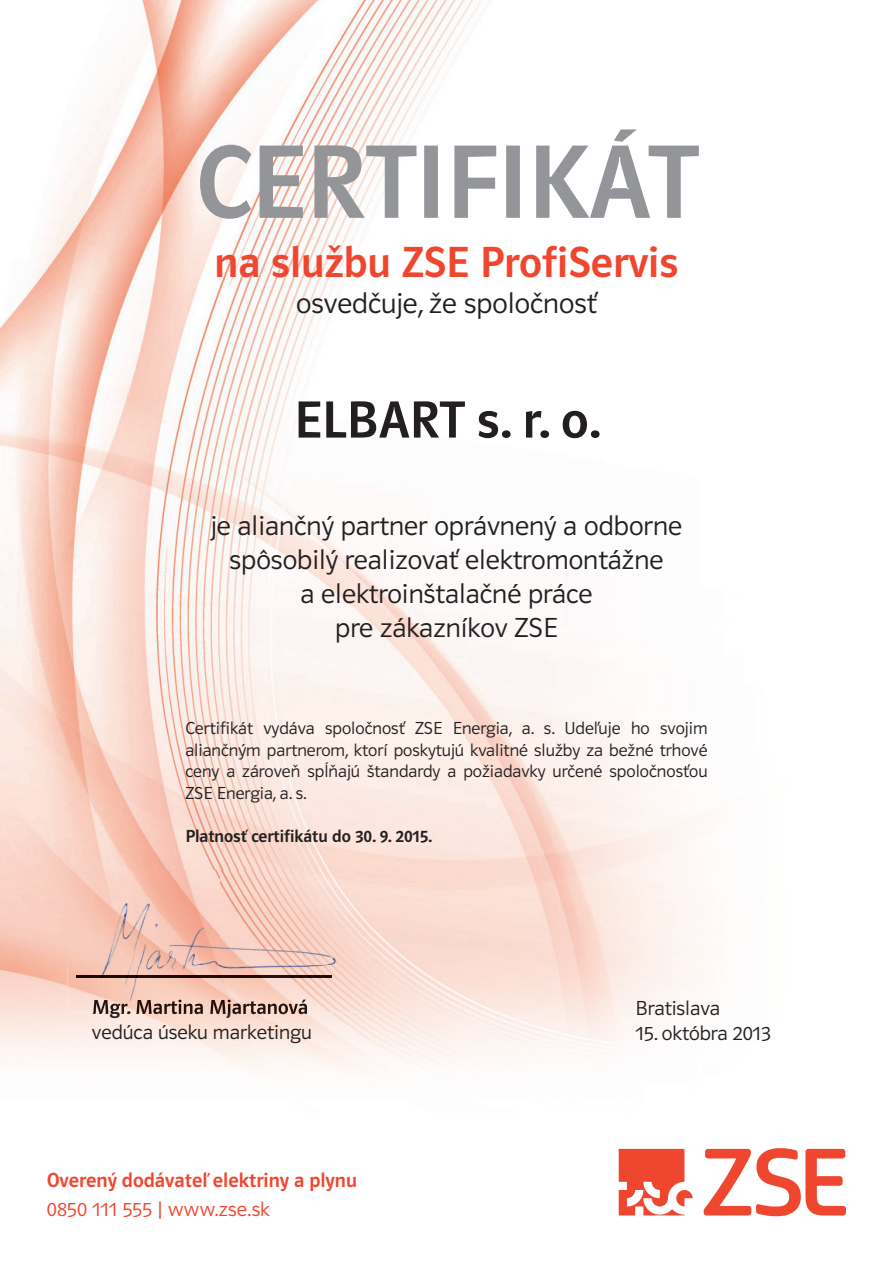
<style>
.page{position:relative;width:893px;height:1263px;background:#fff}
.page>*{position:absolute;margin:0;border:0;box-sizing:border-box;transform-origin:0 0}
.t1{font:54px "Polo 11 Krftg";color:#231f20}
.t2{font:45px "Polo 11 Krftg";color:#ef472f}
.t3{font:30px "Polo 11 Leicht";color:#231f20}
.t4{font:28.5px/34.2px "Polo 11 Leicht";color:#231f20;text-align:center}
.t5{font:21px "Polo 11 Leicht";color:#231f20}
.t6{font:21px "Polo 11 Krftg";color:#ef472f}
.t7{font:21px "Polo 11 Leicht";color:#ef472f}
.t8{font:21px "Polo 11 Krftg";color:#231f20}
.t9{font:18px/21.6px "Polo 11 Leicht";color:#231f20;text-align:justify}
.t10{font:18px "Polo 11 Krftg";color:#231f20}
</style>
<div class="page">
<img style="left:0;top:0;width:653px;height:789px">
<img style="left:0;top:789px;width:702px;height:105px">
<img style="left:357px;top:894px;width:349px;height:322px">
<img style="left:101px;top:1012px;width:256px;height:68px">
<img style="left:93px;top:1012px;width:214px;height:6px">
<svg style="left:200px;top:129px;width:499px;height:90px"></svg>
<img style="left:67px;top:870px;width:308px;height:142px">
<img style="left:93px;top:1000px;width:214px;height:12px">
<img style="left:77px;top:976px;width:255px;height:1px">
<svg style="left:619px;top:1149px;width:74px;height:66px"></svg>
<svg style="left:704px;top:1148px;width:142px;height:68px"></svg>
<h2 class="t2" style="left:215px;top:239px;width:465px">na službu ZSE ProfiServis</h2>
<h3 class="t3" style="left:296px;top:287px;width:302px">osvedčuje, že spoločnosť</h3>
<h1 class="t1" style="left:294px;top:391px;width:308px">ELBART s. r. o.</h1>
<h3 class="t4" style="left:211px;top:508px;width:473px">je aliančný partner oprávnený a odborne spôsobilý realizovať elektromontážne<br>a elektroinštalačné práce<br>pre zákazníkov ZSE</h3>
<p class="t9" style="left:185px;top:717px;width:524px">Certifikát vydáva spoločnosť ZSE Energia, a. s. Udeľuje ho svojim aliančným partnerom, ktorí poskytujú kvalitné služby za bežné trhové ceny a zároveň spĺňajú štandardy a požiadavky určené spoločnosťou ZSE Energia, a. s.</p>
<p class="t10" style="left:185px;top:827px;width:248px">Platnosť certifikátu do 30. 9. 2015.</p>
<p class="t8" style="left:92px;top:996px;width:218px">Mgr. Martina Mjartanová</p>
<p class="t5" style="left:92px;top:1021px;width:221px">vedúca úseku marketingu</p>
<p class="t6" style="left:47px;top:1169px;width:312px">Overený dodávateľ elektriny a plynu</p>
<p class="t7" style="left:47px;top:1198px;width:225px">0850 111 555 | www.zse.sk</p>
<p class="t5" style="left:635px;top:996px;width:86px">Bratislava</p>
<p class="t5" style="left:635px;top:1022px;width:137px">15. októbra 2013</p>
</div>
